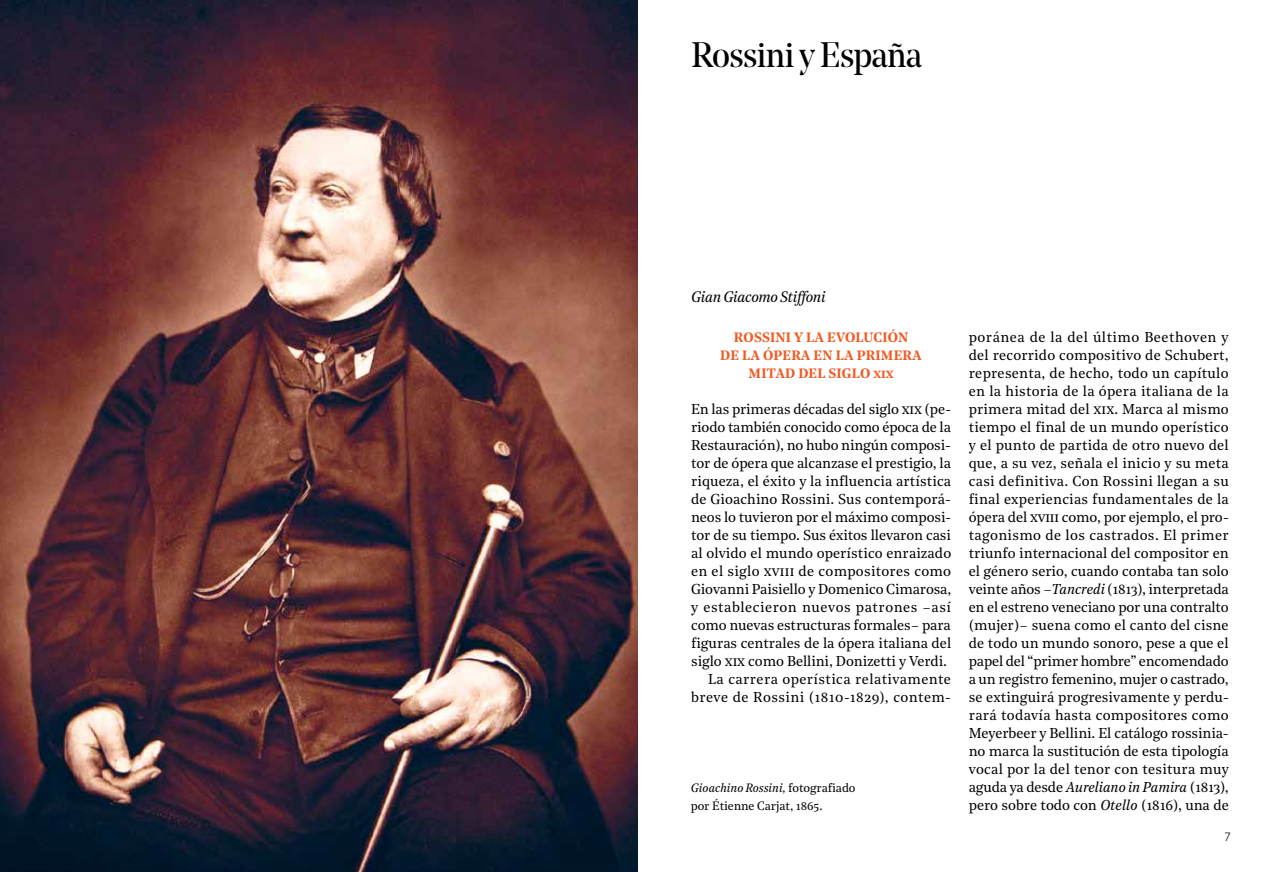
<style>
.page{position:relative;width:1276px;height:872px;background:#fff}
.page>*{position:absolute;margin:0;border:0;box-sizing:border-box;transform-origin:0 0}
.t1{font:35.25px "Noe Display";letter-spacing:-.03em;color:#000}
.t2{font:italic 15px "Noe Text";letter-spacing:-.03em;color:#000}
.t3{font:14.25px/18px "Noe Text";letter-spacing:-.005em;color:#000;text-align:right}
.t4{font:600 13.5px/18px "Noe Text";letter-spacing:.01em;color:#f15a22;text-align:center}
.t5{font:12px/18px "Noe Text";letter-spacing:-.005em;color:#000}
.t6{font:300 12px "Brown Pro";color:#000}
.s1{font-style:italic}
</style>
<div class="page">
<img style="left:0;top:0;width:638px;height:872px">
<h1 class="t1" style="left:691px;top:33px;width:232px">Rossini y España</h1>
<p class="t2" style="left:691px;top:285px;width:136px">Gian Giacomo Stiffoni</p>
<p class="t4" style="left:720px;top:328px;width:203px">ROSSINI Y LA EVOLUCIÓN<br>DE LA ÓPERA EN LA PRIMERA<br>MITAD DEL SIGLO xix</p>
<p class="t3" style="left:691px;top:399px;width:262px">En las primeras décadas del siglo xix (pe&shy;riodo también conocido como época de la Restauración), no hubo ningún composi&shy;tor de ópera que alcanzase el prestigio, la riqueza, el éxito y la influencia artística de Gioachino Rossini. Sus contemporá&shy;neos lo tuvieron por el máximo composi&shy;tor de su tiempo. Sus éxitos llevaron casi al olvido el mundo operístico enraizado en el siglo xviii de compositores como Giovanni Paisiello y Domenico Cimarosa, y establecieron nuevos patrones −así como nuevas estructuras formales− para figuras centrales de la ópera italiana del siglo xix como Bellini, Donizetti y Verdi.<br>La carrera operística relativamente breve de Rossini (1810-1829), contem-</p>
<p class="t5" style="left:691px;top:778px;width:166px"><span class="s1">Gioachino Rossini,</span> fotografiado por Étienne Carjat, 1865.</p>
<p class="t3" style="left:968px;top:327px;width:261px;text-align:justify">poránea de la del último Beethoven y del recorrido compositivo de Schubert, representa, de hecho, todo un capítulo en la historia de la ópera italiana de la primera mitad del xix. Marca al mismo tiempo el final de un mundo operístico y el punto de partida de otro nuevo del que, a su vez, señala el inicio y su meta casi definitiva. Con Rossini llegan a su final experiencias fundamentales de la ópera del xviii como, por ejemplo, el pro&shy;tagonismo de los castrados. El primer triunfo internacional del compositor en el género serio, cuando contaba tan solo veinte años −<span class="s1">Tancredi</span> (1813), interpretada en el estreno veneciano por una contralto (mujer)− suena como el canto del cisne de todo un mundo sonoro, pese a que el papel del “primer hombre” encomendado a un registro femenino, mujer o castrado, se extinguirá progresivamente y perdu&shy;rará todavía hasta compositores como Meyerbeer y Bellini. El catálogo rossinia&shy;no marca la sustitución de esta tipología vocal por la del tenor con tesitura muy aguda ya desde <span class="s1">Aureliano in Pamira</span> (1813), pero sobre todo con <span class="s1">Otello</span> (1816), una de</p>
<p class="t6" style="left:1224px;top:827px;width:8px">7</p>
</div>
